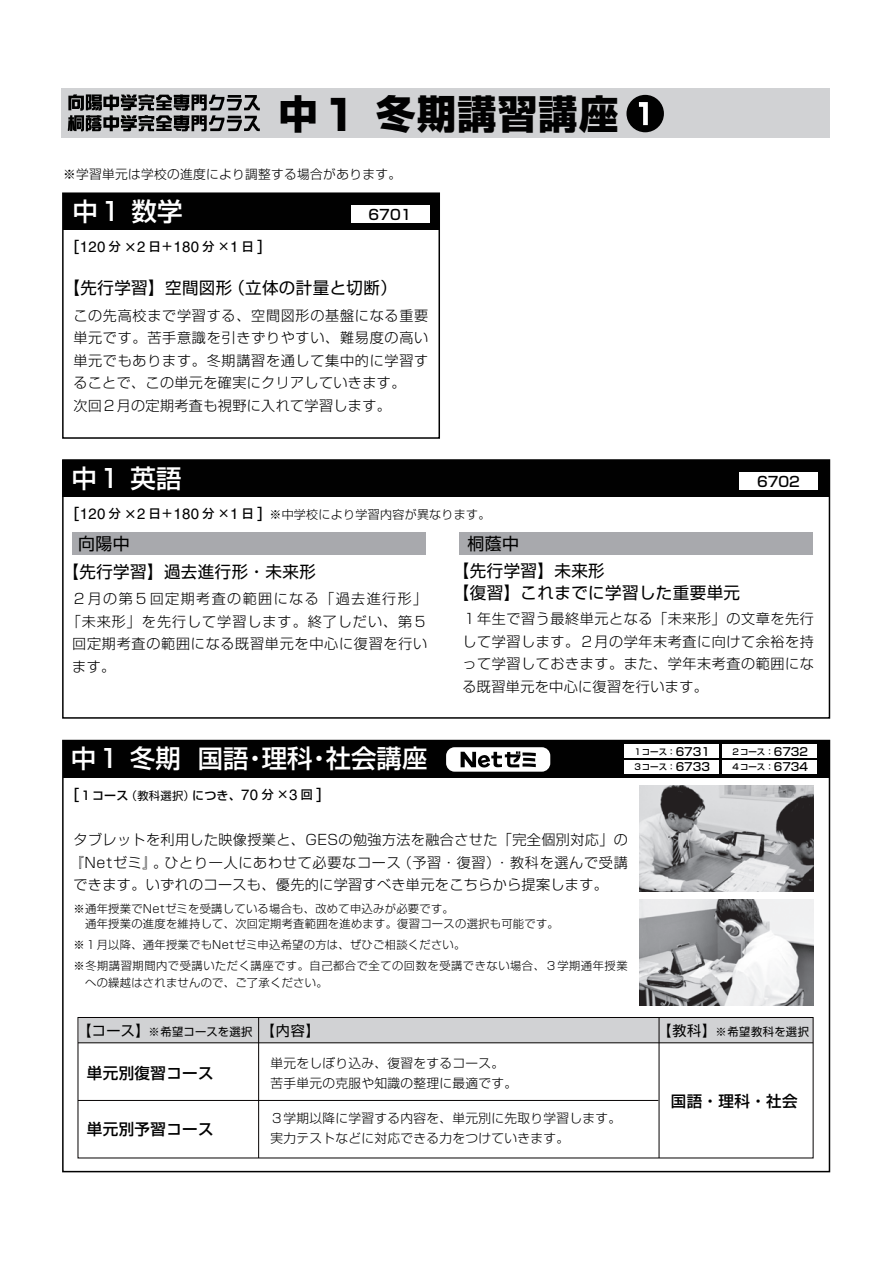
<style>
.page{position:relative;width:893px;height:1263px;background:#fff}
.page>*{position:absolute;margin:0;border:0;box-sizing:border-box;transform-origin:0 0}
.t1{font:800 39.45px "Shin Go Pro";letter-spacing:.025em;color:#010101}
.t2{font:500 25.35px "Shin Go Pro";color:#fff}
.t3{font:16.95px "Shin Go Pro";letter-spacing:.025em;color:#010101}
.t4{font:16.5px/22px "Shin Go Pro";letter-spacing:.025em;color:#010101}
.t5{font:500 15.45px "Shin Go Pro";letter-spacing:.025em;color:#010101}
.t6{font:15px "Helvetica";letter-spacing:.025em;color:#010101}
.t7{font:300 14.1px/22.5px "Shin Go Pro";letter-spacing:.05em;color:#010101;text-align:justify}
.t8{font:300 14.1px "Shin Go Pro";letter-spacing:.07em;color:#010101}
.t9{font:300 14.1px "Shin Go Pro";letter-spacing:.1em;color:#010101}
.t10{font:14.1px "Shin Go Pro";color:#010101}
.t11{font:500 14.1px "Shin Go Pro";color:#010101}
.t12{font:300 12.75px/19.5px "Shin Go Pro";letter-spacing:.025em;color:#010101}
.t13{font:500 12px "Shin Go Pro";letter-spacing:.025em;color:#010101}
.t14{font:300 12px "Shin Go Pro";letter-spacing:.025em;color:#010101}
.t15{font:300 11.25px/15.5px "Shin Go Pro";letter-spacing:.025em;color:#010101}
.t16{font:300 11.25px/21.1px "Shin Go Pro";letter-spacing:.045em;color:#010101}
.t17{font:11.25px "Shin Go Pro";letter-spacing:.05em;color:#010101}
.t18{font:500 8.4px "Shin Go Pro";color:#010101}
.s1{font-size:42px}
.s2{font-family:"Shin Go Pro";font-weight:500;font-size:15.45px}
.s3{font-family:"Shin Go Pro";font-weight:500;font-size:12px}
.s4{font-family:"Shin Go Pro";font-weight:500;font-size:12.75px}
.s5{font-size:15.45px}
.s6{font-weight:400;font-size:11.25px}
.s7{font-family:"Helvetica";font-weight:400;font-size:15px}
.s8{font-size:11.25px}
.s9{font-size:14.1px}
</style>
<div class="page">
<div style="left:63px;top:193px;width:376px;height:37px;background:#010101"></div>
<div style="left:62px;top:192px;width:378px;height:247px;border:2px solid #010101"></div>
<div style="left:62px;top:460px;width:767px;height:37px;background:#010101"></div>
<div style="left:62px;top:459px;width:768px;height:260px;border:2px solid #010101"></div>
<div style="left:63px;top:741px;width:766px;height:36px;background:#010101"></div>
<div style="left:62px;top:740px;width:768px;height:432px;border:2px solid #010101"></div>
<div style="left:61px;top:88px;width:769px;height:50px;background:#d1d2d4"></div>
<svg style="left:68px;top:94px;width:192px;height:37px"></svg>
<svg style="left:626px;top:95px;width:38px;height:37px"></svg>
<div style="left:628px;top:96px;width:34px;height:35px;background:#010101;border-radius:50%"></div>
<svg style="left:639px;top:102px;width:9px;height:23px"></svg>
<div style="left:351px;top:205px;width:78px;height:18px;background:#fff"></div>
<div style="left:739px;top:472px;width:78px;height:18px;background:#fff"></div>
<div style="left:79px;top:1018px;width:734px;height:24px;background:#d1d2d4"></div>
<div style="left:624px;top:744px;width:95px;height:13px;background:#fff"></div>
<div style="left:722px;top:744px;width:95px;height:13px;background:#fff"></div>
<div style="left:624px;top:760px;width:95px;height:13px;background:#fff"></div>
<div style="left:722px;top:760px;width:95px;height:13px;background:#fff"></div>
<div style="left:78px;top:1017px;width:735px;height:141px;border:1px solid #060303"></div>
<hr style="left:78px;top:1100px;width:580px;height:1px;background:#060303">
<hr style="left:78px;top:1042px;width:735px;height:1px;background:#060303">
<hr style="left:659px;top:1017px;width:1px;height:141px;background:#060303">
<hr style="left:258px;top:1017px;width:1px;height:141px;background:#060303">
<div style="left:446px;top:747px;width:104px;height:25px;background:#fff;border-radius:9px"></div>
<svg style="left:461px;top:751px;width:75px;height:16px"></svg>
<img style="left:639px;top:785px;width:174px;height:106px">
<img style="left:639px;top:899px;width:174px;height:106px">
<div style="left:72px;top:532px;width:354px;height:23px;background:#a8a9ad"></div>
<div style="left:459px;top:532px;width:354px;height:23px;background:#a8a9ad"></div>
<h1 class="t1" style="left:279px;top:83px;width:341px">中<span class="s1">１</span> 冬期講習講座</h1>
<p class="t12" style="left:63px;top:162px;width:339px">※学習単元は学校の進度により調整する場合があります。</p>
<h2 class="t2" style="left:72px;top:190px;width:111px">中１ 数学</h2>
<p class="t11" style="left:369px;top:203px;width:44px">6701</p>
<p class="t6" style="left:72px;top:238px;width:193px"><span class="s2">[</span>120 <span class="s3">分</span> <span class="s4">×</span>2 <span class="s3">日＋</span>180 <span class="s3">分 ×</span>1 <span class="s3">日</span> <span class="s2">]</span></p>
<p class="t4" style="left:64px;top:275px;width:335px">【先行学習】空間図形（立体の計量と切断）</p>
<p class="t7" style="left:73px;top:302px;width:356px;text-align:left">この先高校まで学習する、空間図形の基盤になる重要単元です。苦手意識を引きずりやすい、難易度の高い単元でもあります。冬期講習を通して集中的に学習することで、この単元を確実にクリアしていきます。<br>次回２月の定期考査も視野に入れて学習します。</p>
<h2 class="t2" style="left:71px;top:457px;width:111px">中１ 英語</h2>
<p class="t11" style="left:757px;top:470px;width:44px">6702</p>
<p class="t6" style="left:72px;top:505px;width:193px"><span class="s2">[</span>120 <span class="s3">分</span> <span class="s4">×</span>2 <span class="s3">日＋</span>180 <span class="s3">分 ×</span>1 <span class="s3">日</span> <span class="s2">]</span></p>
<p class="t14" style="left:269px;top:504px;width:223px">※中学校により学習内容が異なります。</p>
<p class="t3" style="left:78px;top:529px;width:53px">向陽中</p>
<p class="t3" style="left:468px;top:529px;width:53px">桐蔭中</p>
<p class="t4" style="left:63px;top:558px;width:255px">【先行学習】過去進行形・未来形</p>
<p class="t9" style="left:72px;top:587px;width:357px">２月の第５回定期考査の範囲になる「過去進行形」</p>
<p class="t8" style="left:67px;top:610px;width:362px">「未来形」を先行して学習します。終了しだい、第５</p>
<p class="t7" style="left:72px;top:631px;width:356px">回定期考査の範囲になる既習単元を中心に復習を行い</p>
<p class="t7" style="left:72px;top:654px;width:45px">ます。</p>
<h2 class="t2" style="left:71px;top:738px;width:358px">中１ 冬期 国語・理科・社会講座</h2>
<p class="t13" style="left:72px;top:786px;width:252px"><span class="s5">[</span>１コース<span class="s6">（教科選択）</span>につき、<span class="s7">70</span> 分 ×<span class="s7">3</span> 回 <span class="s5">]</span></p>
<p class="t4" style="left:453px;top:558px;width:289px">【先行学習】未来形<br>【復習】これまでに学習した重要単元</p>
<p class="t7" style="left:462px;top:606px;width:353px">１年生で習う最終単元となる「未来形」の文章を先行して学習します。２月の学年末考査に向けて余裕を持って学習しておきます。また、学年末考査の範囲になる既習単元を中心に復習を行います。</p>
<p class="t18" style="left:633px;top:744px;width:78px">１コース：<span class="s8">6731</span></p>
<p class="t18" style="left:731px;top:744px;width:78px">２コース：<span class="s8">6732</span></p>
<p class="t18" style="left:633px;top:760px;width:78px">３コース：<span class="s8">6733</span></p>
<p class="t18" style="left:731px;top:760px;width:78px">４コース：<span class="s8">6734</span></p>
<p class="t7" style="left:70px;top:827px;width:560px">タブレットを利用した映像授業と、GESの勉強方法を融合させた「完全個別対応」の『Netゼミ』。ひとり一人にあわせて必要なコース（予習・復習）・教科を選んで受講できます。いずれのコースも、優先的に学習すべき単元をこちらから提案します。</p>
<p class="t15" style="left:74px;top:899px;width:487px">※通年授業でNetゼミを受講している場合も、改めて申込みが必要です。<br>　通年授業の進度を維持して、次回定期考査範囲を進めます。復習コースの選択も可能です。</p>
<p class="t16" style="left:74px;top:933px;width:556px">※１月以降、通年授業でもNetゼミ申込希望の方は、ぜひご相談ください。<br>※冬期講習期間内で受講いただく講座です。自己都合で全ての回数を受講できない場合、３学期通年授業</p>
<p class="t15" style="left:74px;top:974px;width:256px">　への繰越はされませんので、ご了承ください。</p>
<p class="t10" style="left:78px;top:1019px;width:244px">【コース】<span class="s8">※希望コースを選択</span> 【内容】</p>
<p class="t17" style="left:657px;top:1022px;width:153px"><span class="s9">【教科】</span>※希望教科を選択</p>
<p class="t5" style="left:87px;top:1060px;width:128px">単元別復習コース</p>
<p class="t5" style="left:87px;top:1116px;width:128px">単元別予習コース</p>
<p class="t12" style="left:270px;top:1052px;width:248px">単元をしぼり込み、復習をするコース。苦手単元の克服や知識の整理に最適です。</p>
<p class="t12" style="left:270px;top:1107px;width:352px">３学期以降に学習する内容を、単元別に先取り学習します。実力テストなどに対応できる力をつけていきます。</p>
<p class="t5" style="left:671px;top:1088px;width:128px">国語・理科・社会</p>
</div>
